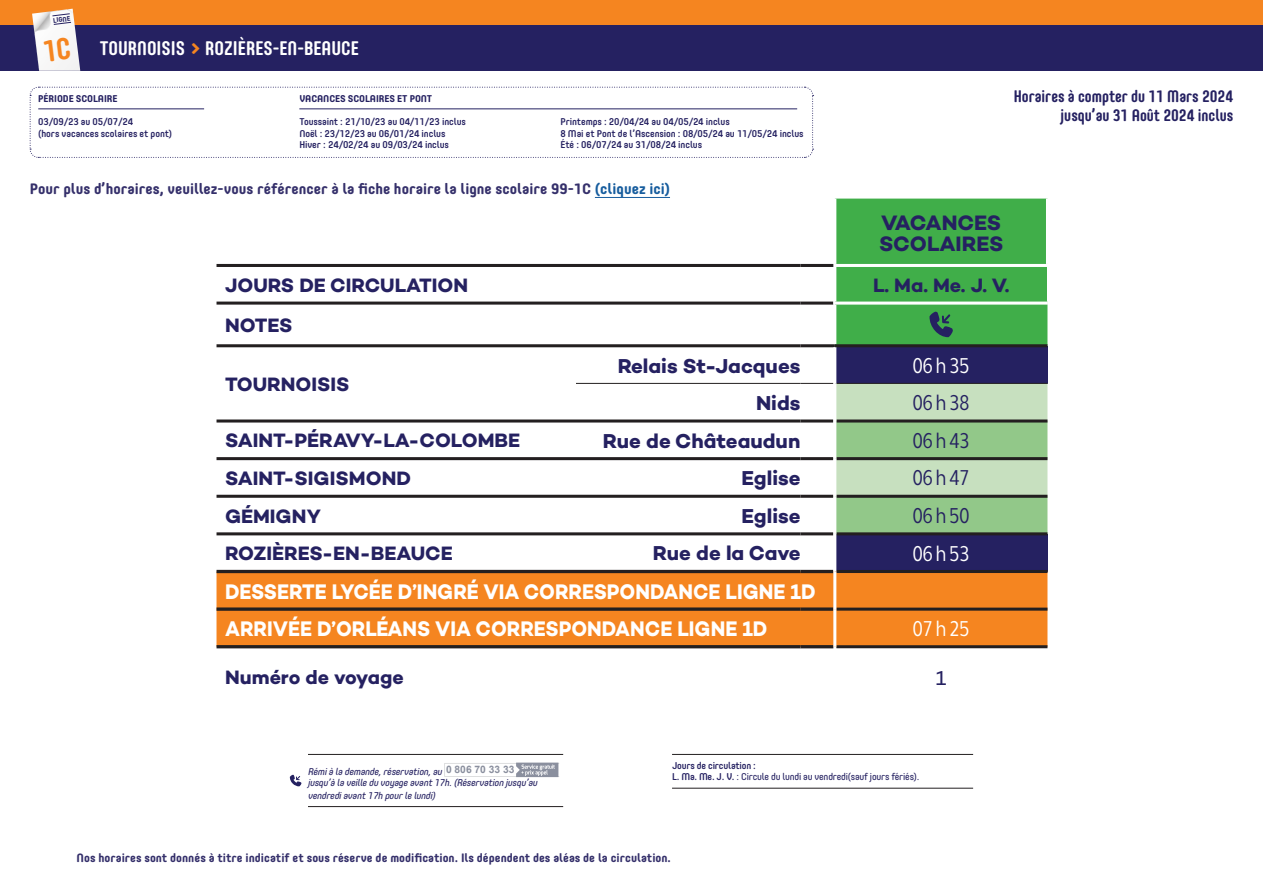
<style>
.page{position:relative;width:1263px;height:893px;background:#fff}
.page>*{position:absolute;margin:0;border:0;box-sizing:border-box;transform-origin:0 0}
.t1{font:700 21.45px/37.7px "Campton";color:#fff;scale:.91 1}
.t2{font:21.3px "Matahari Condensed 400 Cond Reg";letter-spacing:.06em;color:#252161}
.t3{font:700 21.3px/21.3px "Campton";color:#252161}
.t4{font:21.3px "Matahari Condensed 400 Cond Reg";letter-spacing:.06em;color:#fff}
.t5{font:700 20.55px "Campton";color:#252161}
.t6{font:20.55px "Campton";color:#252161}
.t7{font:700 19.65px "Campton";color:#252161}
.t8{font:700 condensed 19.5px "Core Mellow";color:#fff}
.t9{font:700 condensed 16.5px/19.8px "Core Mellow";color:#252161;text-align:right}
.t10{font:700 15px "Core Mellow";color:#35306b}
.t11{font:700 12px "Core Mellow";color:#35306b}
.t12{font:500 9.75px/11.7px "Core Mellow";letter-spacing:-.01em;color:#252161}
.t13{font:italic 9.75px/11.2px "Core Mellow 45";letter-spacing:-.02em;color:#252161}
.t14{font:9.75px "Core Mellow 45";letter-spacing:-.02em;color:#252161}
.t15{font:700 9.75px "Core Mellow";letter-spacing:-.01em;color:#252161}
.t16{font:500 9.75px "Core Mellow 55";letter-spacing:-.02em;color:#252161}
.t17{font:700 6.75px "Core Mellow";color:#252161}
.s1{font-weight:800;font-stretch:normal;color:#f58520}
.s2{color:#175d9e}
.s3{font-family:"Arial";font-weight:700;font-style:normal;font-size:10.2px;color:#8a8f9e}
.s4{font-family:"Core Mellow 55";font-weight:500}
</style>
<div class="page">
<div style="left:0;top:0;width:1263px;height:26px;background:#f58520"></div>
<div style="left:0;top:26px;width:1263px;height:45px;background:#252161"></div>
<img style="left:32px;top:9px;width:48px;height:62px">
<svg style="left:52px;top:13px;width:18px;height:3px"></svg>
<svg style="left:53px;top:22px;width:19px;height:3px"></svg>
<svg style="left:29px;top:86px;width:785px;height:72px"></svg>
<hr style="left:38px;top:109px;width:166px;height:1px;background:#252161">
<hr style="left:299px;top:109px;width:498px;height:1px;background:#252161">
<hr style="left:308px;top:754px;width:255px;height:1px;background:#231f20">
<hr style="left:308px;top:806px;width:255px;height:1px;background:#231f20">
<svg style="left:445px;top:763px;width:114px;height:14px"></svg>
<hr style="left:672px;top:754px;width:301px;height:1px;background:#231f20">
<hr style="left:672px;top:788px;width:301px;height:1px;background:#231f20">
<svg style="left:290px;top:775px;width:12px;height:11px"></svg>
<div style="left:835px;top:346px;width:212px;height:37px;background:#252161"></div>
<svg style="left:836px;top:384px;width:211px;height:148px;background:#abd2a3"></svg>
<div style="left:835px;top:534px;width:212px;height:37px;background:#252161"></div>
<div style="left:216px;top:573px;width:831px;height:72px;background:#f58520"></div>
<hr style="left:836px;top:419px;width:211px;height:3px;background:#231f20">
<hr style="left:836px;top:457px;width:211px;height:3px;background:#231f20">
<hr style="left:836px;top:532px;width:211px;height:3px;background:#231f20">
<hr style="left:836px;top:570px;width:211px;height:3px;background:#231f20">
<hr style="left:216px;top:264px;width:360px;height:3px;background:#231f20">
<hr style="left:576px;top:264px;width:224px;height:3px;background:#231f20">
<hr style="left:800px;top:264px;width:33px;height:3px;background:#231f20">
<hr style="left:216px;top:302px;width:360px;height:3px;background:#231f20">
<hr style="left:576px;top:302px;width:224px;height:3px;background:#231f20">
<hr style="left:800px;top:302px;width:33px;height:3px;background:#231f20">
<hr style="left:836px;top:645px;width:211px;height:3px;background:#231f20">
<hr style="left:836px;top:383px;width:211px;height:1px;background:#231f20">
<hr style="left:216px;top:344px;width:360px;height:3px;background:#231f20">
<hr style="left:576px;top:383px;width:224px;height:1px;background:#231f20">
<hr style="left:800px;top:383px;width:33px;height:1px;background:#231f20">
<hr style="left:216px;top:419px;width:360px;height:3px;background:#231f20">
<hr style="left:576px;top:419px;width:224px;height:3px;background:#231f20">
<hr style="left:800px;top:419px;width:33px;height:3px;background:#231f20">
<hr style="left:216px;top:457px;width:360px;height:3px;background:#231f20">
<hr style="left:576px;top:457px;width:224px;height:3px;background:#231f20">
<hr style="left:800px;top:457px;width:33px;height:3px;background:#231f20">
<hr style="left:216px;top:532px;width:360px;height:3px;background:#231f20">
<hr style="left:576px;top:532px;width:224px;height:3px;background:#231f20">
<hr style="left:800px;top:532px;width:33px;height:3px;background:#231f20">
<hr style="left:576px;top:344px;width:224px;height:3px;background:#231f20">
<hr style="left:800px;top:344px;width:35px;height:3px;background:#231f20">
<hr style="left:835px;top:344px;width:212px;height:3px;background:#231f20">
<hr style="left:216px;top:495px;width:360px;height:3px;background:#231f20">
<hr style="left:576px;top:495px;width:224px;height:3px;background:#231f20">
<hr style="left:800px;top:495px;width:33px;height:3px;background:#231f20">
<hr style="left:836px;top:495px;width:211px;height:3px;background:#231f20">
<hr style="left:216px;top:570px;width:360px;height:3px;background:#231f20">
<hr style="left:576px;top:570px;width:224px;height:3px;background:#231f20">
<hr style="left:800px;top:570px;width:33px;height:3px;background:#231f20">
<hr style="left:836px;top:608px;width:211px;height:3px;background:#231f20">
<svg style="left:216px;top:607px;width:360px;height:4px"></svg>
<svg style="left:576px;top:607px;width:224px;height:4px"></svg>
<svg style="left:800px;top:607px;width:33px;height:4px"></svg>
<hr style="left:216px;top:645px;width:360px;height:3px;background:#231f20">
<hr style="left:576px;top:645px;width:224px;height:3px;background:#231f20">
<hr style="left:800px;top:645px;width:33px;height:3px;background:#231f20">
<hr style="left:833px;top:347px;width:3px;height:36px;background:#fff">
<hr style="left:833px;top:534px;width:3px;height:37px;background:#fff">
<hr style="left:833px;top:571px;width:3px;height:38px;background:#fff">
<hr style="left:833px;top:609px;width:3px;height:38px;background:#fff">
<svg style="left:835px;top:199px;width:212px;height:146px;background:#49af52"></svg>
<hr style="left:595px;top:197px;width:75px;height:1px;background:#175d9e">
<svg style="left:44px;top:37px;width:27px;height:24px"></svg>
<p class="t17" style="left:53px;top:15px;width:19px;rotate:-7deg">LIGNE</p>
<h3 class="t8" style="left:100px;top:34px;width:261px">TOURNOISIS <span class="s1">&gt;</span> ROZIÈRES-EN-BEAUCE</h3>
<p class="t15" style="left:38px;top:91px;width:81px">PÉRIODE SCOLAIRE</p>
<p class="t12" style="left:38px;top:115px;width:135px">03/09/23 au 05/07/24<br>(hors vacances scolaires et pont)</p>
<p class="t15" style="left:299px;top:91px;width:134px">VACANCES SCOLAIRES ET PONT</p>
<p class="t12" style="left:299px;top:115px;width:168px">Toussaint : 21/10/23 au 04/11/23 inclus<br>Noël : 23/12/23 au 06/01/24 inclus<br>Hiver : 24/02/24 au 09/03/24 inclus</p>
<p class="t12" style="left:560px;top:115px;width:245px">Printemps : 20/04/24 au 04/05/24 inclus<br>8 Mai et Pont de l’Ascension : 08/05/24 au 11/05/24 inclus<br>Été : 06/07/24 au 31/08/24 inclus</p>
<h3 class="t10" style="left:30px;top:178px;width:642px">Pour plus d’horaires, veuillez-vous référencer à la fiche horaire la ligne scolaire 99-1C <span class="s2">(cliquez ici)</span></h3>
<h3 class="t9" style="left:1014px;top:85px;width:221px">Horaires à compter du 11 Mars 2024 jusqu’au 31 Août 2024 inclus</h3>
<h2 class="t3" style="left:879px;top:211px;width:126px">VACANCES<br>SCOLAIRES</h2>
<h3 class="t7" style="left:225px;top:273px;width:245px">JOURS DE CIRCULATION</h3>
<h3 class="t7" style="left:873px;top:273px;width:138px">L. Ma. Me. J. V.</h3>
<h3 class="t7" style="left:225px;top:313px;width:69px">NOTES</h3>
<h3 class="t7" style="left:225px;top:372px;width:126px">TOURNOISIS</h3>
<h3 class="t5" style="left:618px;top:353px;width:184px">Relais St-Jacques</h3>
<h2 class="t4" style="left:913px;top:350px;width:58px">06h35</h2>
<h3 class="t5" style="left:756px;top:389px;width:46px">Nids</h3>
<h2 class="t2" style="left:913px;top:388px;width:58px">06h38</h2>
<h3 class="t7" style="left:225px;top:428px;width:297px">SAINT-PÉRAVY-LA-COLOMBE</h3>
<h3 class="t5" style="left:603px;top:428px;width:199px">Rue de Châteaudun</h3>
<h2 class="t2" style="left:913px;top:425px;width:58px">06h43</h2>
<h3 class="t7" style="left:225px;top:466px;width:187px">SAINT-SIGISMOND</h3>
<h3 class="t5" style="left:742px;top:465px;width:60px">Eglise</h3>
<h2 class="t2" style="left:913px;top:463px;width:58px">06h47</h2>
<h3 class="t7" style="left:225px;top:503px;width:97px">GÉMIGNY</h3>
<h3 class="t5" style="left:742px;top:503px;width:60px">Eglise</h3>
<h2 class="t2" style="left:913px;top:501px;width:58px">06h50</h2>
<h3 class="t7" style="left:225px;top:541px;width:229px">ROZIÈRES-EN-BEAUCE</h3>
<h3 class="t5" style="left:653px;top:540px;width:149px">Rue de la Cave</h3>
<h2 class="t4" style="left:913px;top:538px;width:58px">06h53</h2>
<h1 class="t1" style="left:225px;top:572px;width:650px">DESSERTE LYCÉE D’INGRÉ VIA CORRESPONDANCE LIGNE 1D<br>ARRIVÉE D’ORLÉANS VIA CORRESPONDANCE LIGNE 1D</h1>
<h2 class="t4" style="left:913px;top:613px;width:58px">07h25</h2>
<h3 class="t7" style="left:225px;top:665px;width:180px">Numéro de voyage</h3>
<h3 class="t6" style="left:936px;top:665px;width:12px">1</h3>
<p class="t13" style="left:308px;top:765px;width:231px">Rémi à la demande, réservation, au <span class="s3">0 806 70 33 33 </span>jusqu’à la veille du voyage avant 17h. (Réservation jusqu’au</p>
<p class="t13" style="left:308px;top:789px;width:129px">vendredi avant 17h pour le lundi)</p>
<p class="t16" style="left:672px;top:758px;width:85px">Jours de circulation :</p>
<p class="t14" style="left:672px;top:769px;width:249px"><span class="s4">L. Ma. Me. J. V.</span> : Circule du lundi au vendredi(sauf jours fériés).</p>
<p class="t11" style="left:77px;top:849px;width:596px">Nos horaires sont donnés à titre indicatif et sous réserve de modification. Ils dépendent des aléas de la circulation.</p>
</div>
